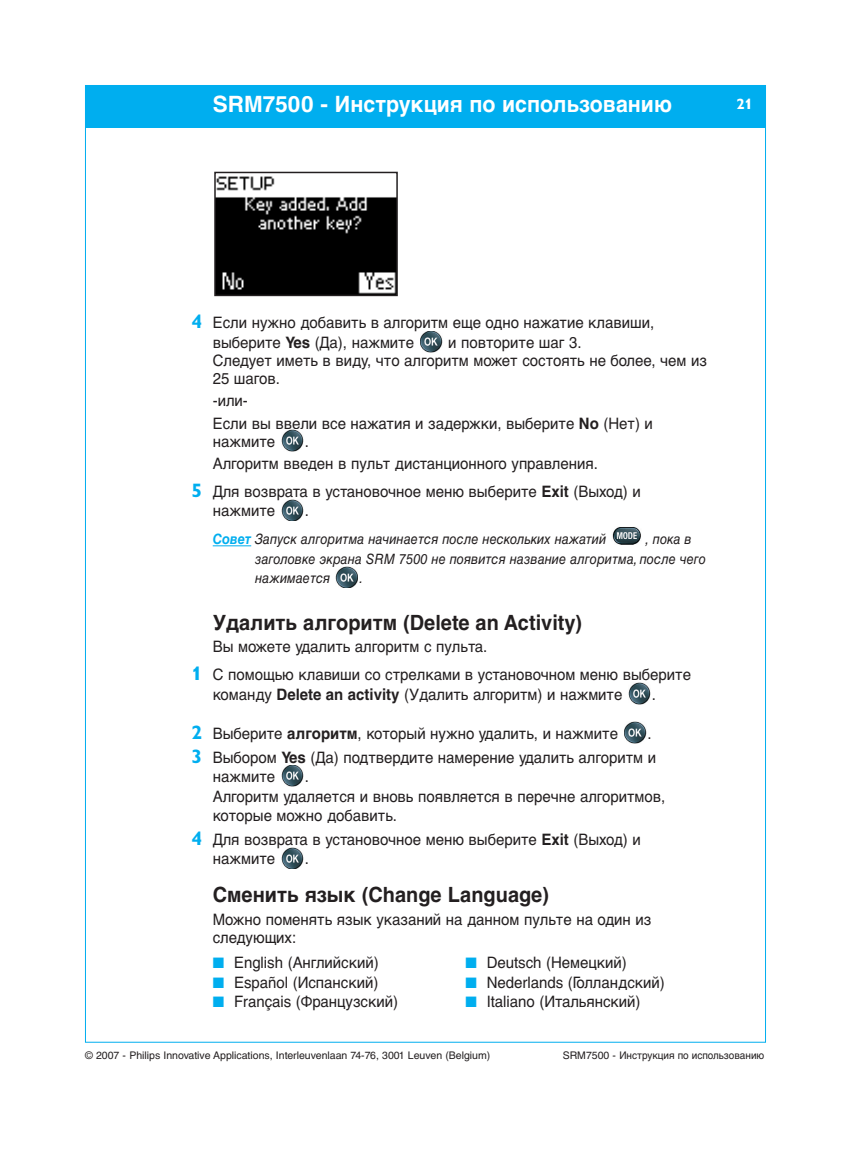
<style>
.page{position:relative;width:851px;height:1149px;background:#fff}
.page>*{position:absolute;margin:0;border:0;box-sizing:border-box;transform-origin:0 0}
.t1{font:700 22.5px "Helvetica Cyr";color:#fff}
.t2{font:700 21px "Helvetica Cyr";color:#231f20;scale:.95 1}
.t3{font:15.75px/19.5px "Helvetica Cyr Upright";color:#231f20;scale:.95 1}
.t4{font:700 15px "Gill Alt One";color:#fff}
.t5{font:14.25px/19.5px "Helvetica Cyr Inclined";color:#231f20;scale:.9 1}
.t6{font:10.5px "Helvetica Cyr Upright";color:#231f20}
.s1{font-family:"Gill Alt One";font-weight:700;font-size:19.5px;color:#00aeef}
.s2{font-family:"Helvetica Cyr";font-weight:700}
.s3{font-family:"Helvetica Cyr Bold Inclined";color:#00aeef}
.s4{color:#00aeef}
.s5{font-family:"Helvetica"}
</style>
<div class="page">
<div style="left:85px;top:85px;width:680px;height:43px;background:#00aeef"></div>
<hr style="left:213px;top:545px;width:38px;height:1px;background:#00aeef">
<img style="left:281px;top:847px;width:22px;height:21px">
<img style="left:281px;top:765px;width:22px;height:21px">
<img style="left:624px;top:721px;width:22px;height:22px">
<img style="left:628px;top:682px;width:22px;height:22px">
<img style="left:336px;top:566px;width:22px;height:21px">
<img style="left:612px;top:527px;width:29px;height:17px">
<img style="left:281px;top:499px;width:22px;height:21px">
<img style="left:281px;top:429px;width:22px;height:22px">
<img style="left:420px;top:331px;width:22px;height:21px">
<img style="left:217px;top:176px;width:178px;height:117px">
<div style="left:214px;top:172px;width:184px;height:124px;border:2px solid #231f20"></div>
<h1 class="t1" style="left:213px;top:95px;width:460px">SRM7500 - Инструкция по использованию</h1>
<p class="t4" style="left:736px;top:99px;width:18px">21</p>
<p class="t3" style="left:213px;top:315px;width:466px;text-indent:-21px"><span class="s1">4</span> Если нужно добавить в алгоритм еще одно нажатие клавиши, выберите <span class="s2">Yes</span> (Да), нажмите</p>
<p class="t3" style="left:213px;top:335px;width:521px;line-height:18px;text-indent:235px">и повторите шаг 3.<br>Следует иметь в виду, что алгоритм может состоять не более, чем из<br>25 шагов.</p>
<p class="t3" style="left:213px;top:391px;width:465px;line-height:22.2px">-или-<br>Если вы ввели все нажатия и задержки, выберите <span class="s2">No</span> (Нет) и</p>
<p class="t3" style="left:213px;top:433px;width:67px">нажмите</p>
<p class="t3" style="left:213px;top:431px;width:407px;line-height:22.2px;text-indent:92px">.<br>Алгоритм введен в пульт дистанционного управления.</p>
<p class="t3" style="left:213px;top:483px;width:452px;text-indent:-21px"><span class="s1">5</span> Для возврата в установочное меню выберите <span class="s2">Exit</span> (Выход) и нажмите</p>
<p class="t3" style="left:304px;top:502px;width:6px">.</p>
<p class="t5" style="left:213px;top:531px;width:438px"><span class="s3">Совет</span> Запуск алгоритма начинается после нескольких нажатий</p>
<p class="t5" style="left:255px;top:531px;width:502px;text-indent:390px">, пока в заголовке экрана SRM 7500 не появится название алгоритма, после чего нажимается</p>
<p class="t5" style="left:359px;top:570px;width:5px">.</p>
<h2 class="t2" style="left:213px;top:614px;width:390px">Удалить алгоритм (Delete an Activity)</h2>
<p class="t3" style="left:191px;top:634px;width:527px;line-height:28px;text-indent:21px">Вы можете удалить алгоритм с пульта.<br><span class="s1">1</span> С помощью клавиши со стрелками в установочном меню выберите</p>
<p class="t3" style="left:213px;top:686px;width:432px">команду <span class="s2">Delete an activity</span> (Удалить алгоритм) и нажмите</p>
<p class="t3" style="left:651px;top:686px;width:6px">.</p>
<p class="t3" style="left:191px;top:725px;width:450px"><span class="s1">2</span> Выберите <span class="s2">алгоритм</span>, который нужно удалить, и нажмите</p>
<p class="t3" style="left:191px;top:722px;width:490px;line-height:23.7px;text-align:right">.<br><span class="s1">3</span> Выбором <span class="s2">Yes</span> (Да) подтвердите намерение удалить алгоритм и</p>
<p class="t3" style="left:213px;top:768px;width:67px">нажмите</p>
<p class="t3" style="left:213px;top:768px;width:478px;text-indent:92px">.<br>Алгоритм удаляется и вновь появляется в перечне алгоритмов, которые можно добавить.</p>
<p class="t3" style="left:213px;top:831px;width:452px;text-indent:-21px"><span class="s1">4</span> Для возврата в установочное меню выберите <span class="s2">Exit</span> (Выход) и нажмите</p>
<p class="t3" style="left:304px;top:850px;width:6px">.</p>
<h2 class="t2" style="left:213px;top:887px;width:355px">Сменить язык (Change Language)</h2>
<p class="t3" style="left:213px;top:911px;width:463px;line-height:18px">Можно поменять язык указаний на данном пульте на один из следующих:</p>
<p class="t3" style="left:213px;top:954px;width:176px"><span class="s4">■</span> English (Английский)</p>
<p class="t3" style="left:213px;top:973px;width:176px"><span class="s4">■</span> <span class="s5">Español</span> (Испанский)</p>
<p class="t3" style="left:213px;top:993px;width:196px"><span class="s4">■</span> <span class="s5">Français</span> (Французский)</p>
<p class="t3" style="left:465px;top:954px;width:171px"><span class="s4">■</span> Deutsch (Немецкий)</p>
<p class="t3" style="left:465px;top:973px;width:211px"><span class="s4">■</span> Nederlands (Голландский)</p>
<p class="t3" style="left:465px;top:993px;width:186px"><span class="s4">■</span> Italiano (Итальянский)</p>
<p class="t6" style="left:85px;top:1050px;width:406px">© 2007 - Philips Innovative Applications, Interleuvenlaan 74-76, 3001 Leuven (Belgium)</p>
<p class="t6" style="left:562px;top:1050px;width:203px">SRM7500 - Инструкция по использованию</p>
</div>
